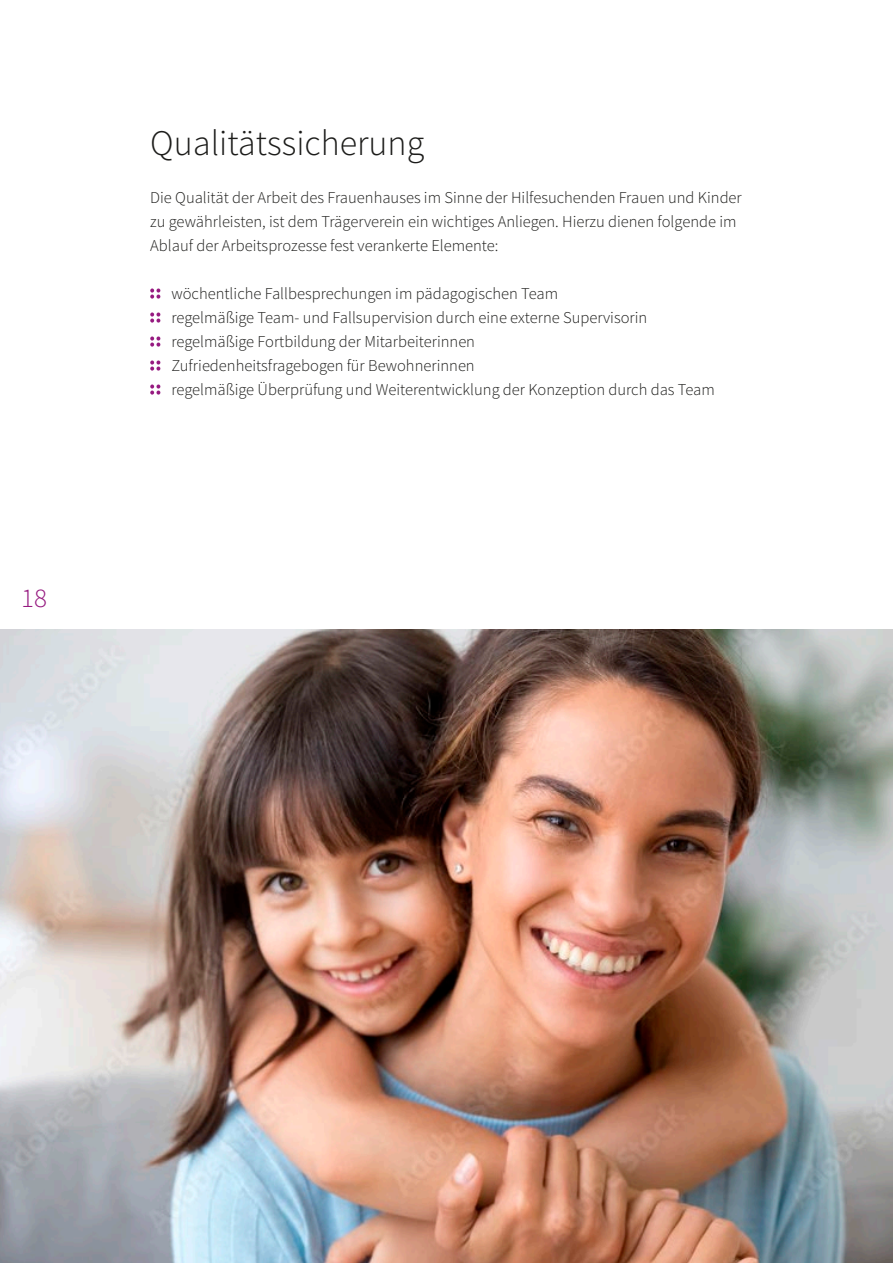
<style>
.page{position:relative;width:893px;height:1263px;background:#fff}
.page>*{position:absolute;margin:0;border:0;box-sizing:border-box;transform-origin:0 0}
.t1{font:300 36px "Source Sans Pro";color:#1c1c1a}
.t2{font:300 27px "Source Sans Pro";color:#961a80}
.t3{font:300 16.5px/24px "Source Sans Pro";color:#1c1c1a}
</style>
<div class="page">
<svg style="left:150px;top:288px;width:10px;height:11px"></svg>
<svg style="left:150px;top:312px;width:10px;height:11px"></svg>
<svg style="left:150px;top:336px;width:10px;height:11px"></svg>
<svg style="left:150px;top:360px;width:10px;height:11px"></svg>
<svg style="left:150px;top:384px;width:10px;height:11px"></svg>
<img style="left:0;top:629px;width:893px;height:634px">
<h2 class="t2" style="left:21px;top:582px;width:27px">18</h2>
<h1 class="t1" style="left:150px;top:121px;width:276px">Qualitätssicherung</h1>
<p class="t3" style="left:150px;top:185px;width:593px">Die Qualität der Arbeit des Frauenhauses im Sinne der Hilfesuchenden Frauen und Kinder zu gewährleisten, ist dem Trägerverein ein wichtiges Anliegen. Hierzu dienen folgende im<br>Ablauf der Arbeitsprozesse fest verankerte Elemente:</p>
<p class="t3" style="left:171px;top:281px;width:545px">wöchentliche Fallbesprechungen im pädagogischen Team<br>regelmäßige Team- und Fallsupervision durch eine externe Supervisorin regelmäßige Fortbildung der Mitarbeiterinnen<br>Zufriedenheitsfragebogen für Bewohnerinnen<br>regelmäßige Überprüfung und Weiterentwicklung der Konzeption durch das Team</p>
</div>
